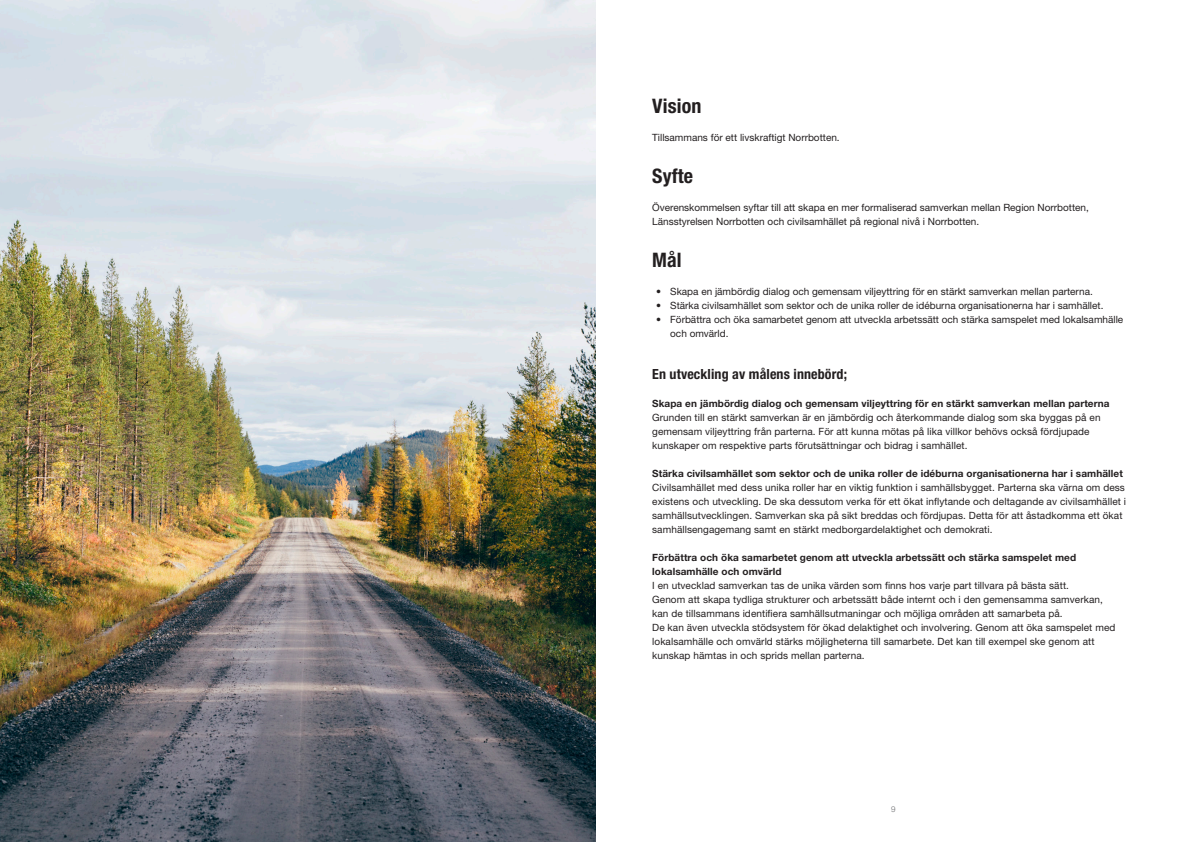
<style>
.page{position:relative;width:1191px;height:842px;background:#fff}
.page>*{position:absolute;margin:0;border:0;box-sizing:border-box;transform-origin:0 0}
.t1{font:700 condensed 20px "Helvetica Neue LT Std";letter-spacing:.01em;color:#231f20}
.t2{font:700 condensed 14px "Helvetica Neue LT Std";letter-spacing:.01em;color:#231f20}
.t3{font:10px/14px "Helvetica Neue LT Std";letter-spacing:.01em;color:#231f20}
.t4{font:700 10px/14px "Helvetica Neue LT Std";letter-spacing:.01em;color:#231f20}
.t5{font:300 8px "Helvetica Neue LT Std";color:#6c6d70}
</style>
<div class="page">
<img style="left:0;top:0;width:595px;height:842px">
<p class="t1" style="left:652px;top:93px;width:51px">Vision</p>
<p class="t3" style="left:652px;top:130px;width:189px">Tillsammans för ett livskraftigt Norrbotten.</p>
<p class="t1" style="left:652px;top:163px;width:42px">Syfte</p>
<p class="t3" style="left:652px;top:200px;width:438px">Överenskommelsen syftar till att skapa en mer formaliserad samverkan mellan Region Norrbotten,<br>Länsstyrelsen Norrbotten och civilsamhället på regional nivå i Norrbotten.</p>
<p class="t1" style="left:652px;top:247px;width:31px">Mål</p>
<p class="t3" style="left:656px;top:284px;width:438px">• Skapa en jämbördig dialog och gemensam viljeyttring för en stärkt samverkan mellan parterna.</p>
<p class="t3" style="left:656px;top:298px;width:449px">• Stärka civilsamhället som sektor och de unika roller de idéburna organisationerna har i samhället.</p>
<p class="t3" style="left:670px;top:312px;width:454px;text-indent:-14px">• Förbättra och öka samarbetet genom att utveckla arbetssätt och stärka samspelet med lokalsamhälle och omvärld.</p>
<p class="t2" style="left:652px;top:365px;width:196px">En utveckling av målens innebörd;</p>
<p class="t4" style="left:652px;top:396px;width:459px">Skapa en jämbördig dialog och gemensam viljeyttring för en stärkt samverkan mellan parterna</p>
<p class="t3" style="left:652px;top:410px;width:450px">Grunden till en stärkt samverkan är en jämbördig och återkommande dialog som ska byggas på en gemensam viljeyttring från parterna. För att kunna mötas på lika villkor behövs också fördjupade kunskaper om respektive parts förutsättningar och bidrag i samhället.</p>
<p class="t4" style="left:652px;top:466px;width:472px">Stärka civilsamhället som sektor och de unika roller de idéburna organisationerna har i samhället</p>
<p class="t3" style="left:652px;top:480px;width:475px">Civilsamhället med dess unika roller har en viktig funktion i samhällsbygget. Parterna ska värna om dess existens och utveckling. De ska dessutom verka för ett ökat inflytande och deltagande av civilsamhället i samhällsutvecklingen. Samverkan ska på sikt breddas och fördjupas. Detta för att åstadkomma ett ökat samhällsengagemang samt en stärkt medborgardelaktighet och demokrati.</p>
<p class="t4" style="left:652px;top:550px;width:425px">Förbättra och öka samarbetet genom att utveckla arbetssätt och stärka samspelet med lokalsamhälle och omvärld</p>
<p class="t3" style="left:652px;top:578px;width:452px">I en utvecklad samverkan tas de unika värden som finns hos varje part tillvara på bästa sätt.<br>Genom att skapa tydliga strukturer och arbetssätt både internt och i den gemensamma samverkan, kan de tillsammans identifiera samhällsutmaningar och möjliga områden att samarbeta på.</p>
<p class="t3" style="left:652px;top:620px;width:464px">De kan även utveckla stödsystem för ökad delaktighet och involvering. Genom att öka samspelet med lokalsamhälle och omvärld stärks möjligheterna till samarbete. Det kan till exempel ske genom att kunskap hämtas in och sprids mellan parterna.</p>
<p class="t5" style="left:891px;top:804px;width:6px">9</p>
</div>
